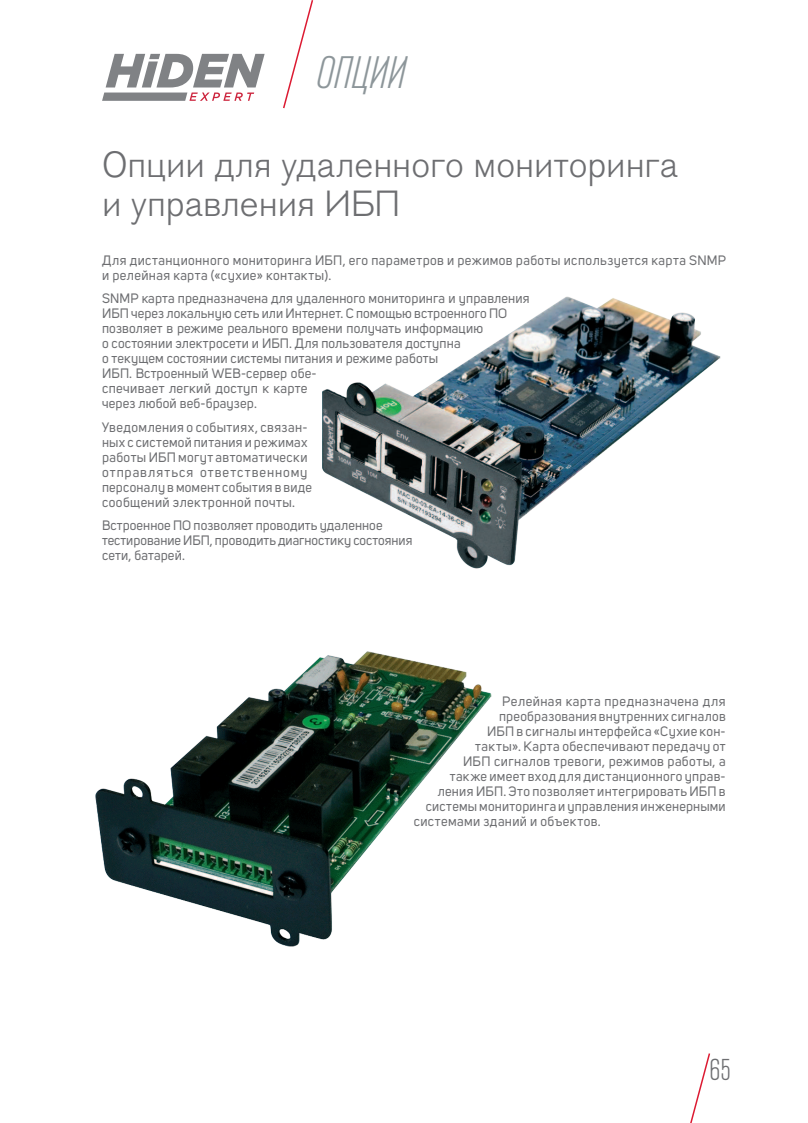
<style>
.page{position:relative;width:808px;height:1123px;background:#fff}
.page>*{position:absolute;margin:0;border:0;box-sizing:border-box;transform-origin:0 0}
.t1{font:italic 300 condensed 45px "Akzidenz Grotesk Pro";color:#8d969a}
.t2{font:300 36px/39px "Akzidenz Grotesk Pro";color:#6d6e71}
.t3{font:300 condensed 30px "Akzidenz Grotesk Pro";color:#6d6e71}
.t4{font:13.5px/15px "Uni Sans";letter-spacing:.015em;color:#6d6e71}
.t5{font:13.5px "Uni Sans";letter-spacing:.035em;color:#6d6e71}
</style>
<div class="page">
<svg style="left:102px;top:54px;width:163px;height:47px"></svg>
<svg style="left:283px;top:0;width:31px;height:109px"></svg>
<svg style="left:690px;top:1053px;width:21px;height:70px"></svg>
<img style="left:322px;top:296px;width:399px;height:273px">
<img style="left:95px;top:651px;width:397px;height:296px">
<h1 class="t1" style="left:317px;top:48px;width:91px">ОПЦИИ</h1>
<h2 class="t2" style="left:102px;top:149px;width:577px">Опции для удаленного мониторинга и управления ИБП</h2>
<p class="t4" style="left:102px;top:253px;width:625px">Для дистанционного мониторинга ИБП, его параметров и режимов работы используется карта SNMP и релейная карта («сухие» контакты).</p>
<p class="t4" style="left:102px;top:291px;width:429px">SNMP карта предназначена для удаленного мониторинга и управления ИБП через локальную сеть или Интернет. С помощью встроенного ПО позволяет в режиме реального времени получать информацию<br>о состоянии электросети и ИБП. Для пользователя доступна<br>о текущем состоянии системы питания и режиме работы<br>ИБП. Встроенный WEB-сервер обе-<br>спечивает легкий доступ к карте<br>через любой веб-браузер.</p>
<p class="t4" style="left:102px;top:420px;width:212px">Уведомления о событиях, связан&shy;ных с системой питания и режимах работы ИБП могут автоматически отправляться ответственному персоналу в момент события в виде сообщений электронной почты.</p>
<p class="t4" style="left:102px;top:518px;width:312px">Встроенное ПО позволяет проводить удаленное тестирование ИБП, проводить диагностику состояния сети, батарей.</p>
<p class="t5" style="left:502px;top:693px;width:225px">Релейная карта предназначена для</p>
<p class="t4" style="left:499px;top:708px;width:228px">преобразования внутренних сигналов</p>
<p class="t4" style="left:487px;top:723px;width:240px">ИБП в сигналы интерфейса «Сухие кон-</p>
<p class="t4" style="left:475px;top:738px;width:252px">такты». Карта обеспечивают передачу от</p>
<p class="t4" style="left:463px;top:753px;width:264px">ИБП сигналов тревоги, режимов работы, а</p>
<p class="t4" style="left:450px;top:768px;width:278px">также имеет вход для дистанционного управ-</p>
<p class="t4" style="left:438px;top:783px;width:289px">ления ИБП. Это позволяет интегрировать ИБП в</p>
<p class="t4" style="left:426px;top:798px;width:302px">системы мониторинга и управления инженерными</p>
<p class="t4" style="left:414px;top:813px;width:189px">системами зданий и объектов.</p>
<h3 class="t3" style="left:709px;top:1051px;width:23px">65</h3>
</div>
